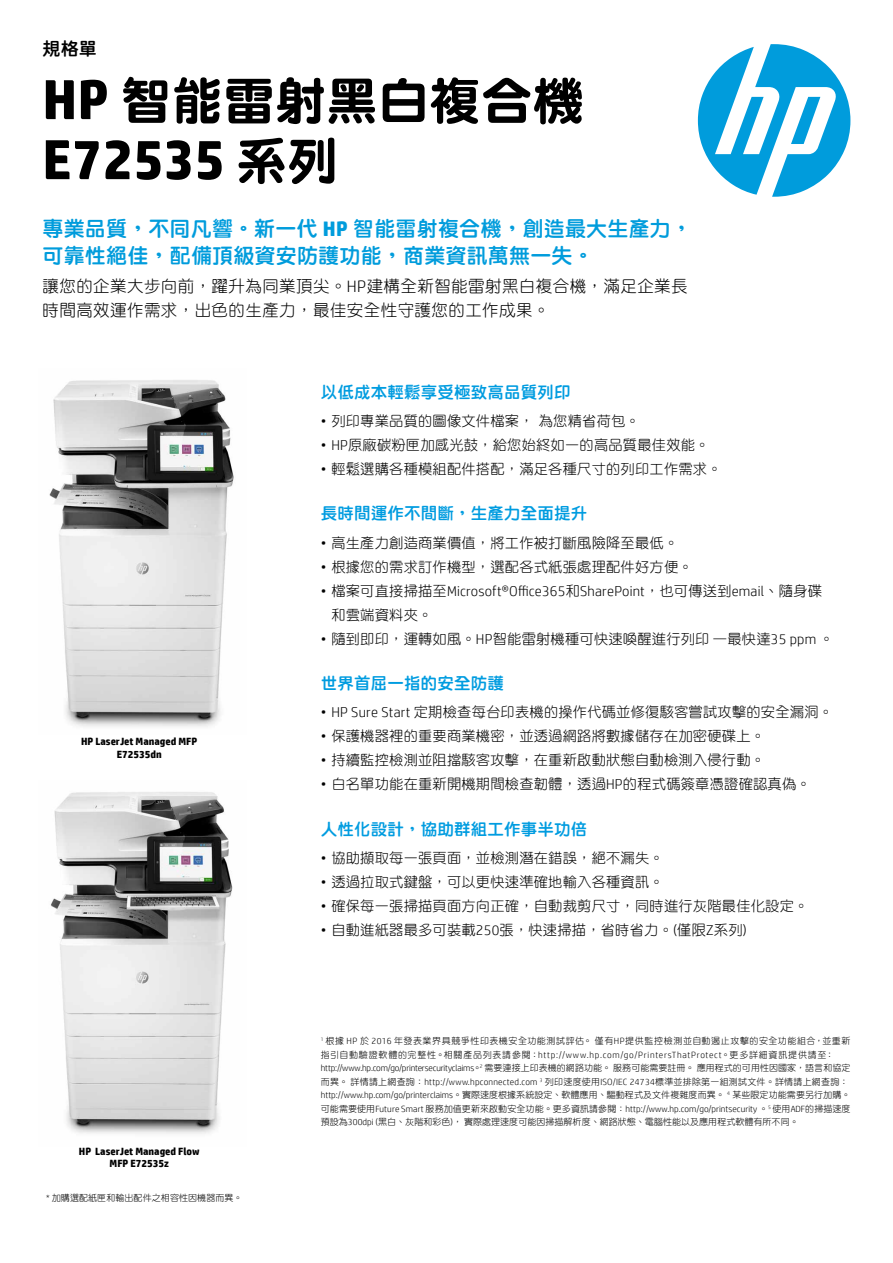
<style>
.page{position:relative;width:893px;height:1263px;background:#fff}
.page>*{position:absolute;margin:0;border:0;box-sizing:border-box;transform-origin:0 0}
.t1{font:700 56.1px "HP Simplified";letter-spacing:.01em;color:#000}
.t2{font:51px "DF Yuan Std W9";letter-spacing:.01em;color:#000}
.t3{font:21px/27px "DF Yuan Std W8";letter-spacing:.01em;color:#009cdc}
.t4{font:18px "DF Yuan Std W8";color:#000}
.t5{font:16.5px/24px "DF Yuan Std W3";letter-spacing:.025em;color:#000}
.t6{font:16.5px "DF Yuan Std W8";letter-spacing:.01em;color:#009ce0}
.t7{font:14.25px "DF Yuan Std W3";letter-spacing:.015em;color:#000}
.t8{font:300 14.25px "HP Simplified";letter-spacing:.015em;color:#000}
.t9{font:700 10.5px/12.6px "HP Simplified";color:#000;text-align:center}
.t10{font:300 9px/13.5px "HP Simplified";letter-spacing:.005em;color:#000}
.t11{font:9px/13.5px "DF Yuan Std W3";letter-spacing:.01em;color:#000}
.t12{font:9px "DF Yuan Std W3";letter-spacing:.06em;color:#000}
.s1{font-family:"HP Simplified";font-weight:700;font-size:56.1px}
.s2{font-family:"DF Yuan Std W9";font-weight:400;font-size:51px}
.s3{font-family:"HP Simplified";font-weight:700}
.s4{font-family:"HP Simplified";font-weight:300}
.s5{font-family:"DF Yuan Std W3";font-weight:400}
</style>
<div class="page">
<svg style="left:698px;top:44px;width:152px;height:153px"></svg>
<img style="left:49px;top:380px;width:185px;height:347px">
<img style="left:51px;top:792px;width:182px;height:342px">
<p class="t4" style="left:43px;top:39px;width:56px">規格單</p>
<h2 class="t2" style="left:43px;top:73px;width:543px"><span class="s1">HP</span> 智能雷射黑白複合機</h2>
<h1 class="t1" style="left:43px;top:127px;width:298px">E72535 <span class="s2">系列</span></h1>
<h3 class="t3" style="left:43px;top:215px;width:651px">專業品質，不同凡響。新一代 <span class="s3">HP</span> 智能雷射複合機，創造最大生產力，可靠性絕佳，配備頂級資安防護功能，商業資訊萬無一失。</h3>
<p class="t5" style="left:43px;top:274px;width:647px">讓您的企業大步向前，躍升為同業頂尖。<span class="s4">HP</span>建構全新智能雷射黑白複合機，滿足企業長時間高效運作需求，出色的生產力，最佳安全性守護您的工作成果。</p>
<p class="t9" style="left:81px;top:735px;width:118px">HP LaserJet Managed MFP<br>E72535dn</p>
<p class="t9" style="left:79px;top:1144px;width:122px">HP LaserJet Managed Flow<br>MFP E72535z</p>
<p class="t11" style="left:46px;top:1190px;width:198px"><span class="s4">*</span> 加購選配紙匣和輸出配件之相容性因機器而異。</p>
<p class="t6" style="left:321px;top:383px;width:251px">以低成本輕鬆享受極致高品質列印</p>
<p class="t7" style="left:321px;top:413px;width:320px"><span class="s4">•</span> 列印專業品質的圖像文件檔案， 為您精省荷包。</p>
<p class="t7" style="left:321px;top:437px;width:390px"><span class="s4">• HP</span>原廠碳粉匣加感光鼓，給您始終如一的高品質最佳效能。</p>
<p class="t7" style="left:321px;top:461px;width:402px"><span class="s4">•</span> 輕鬆選購各種模組配件搭配，滿足各種尺寸的列印工作需求。</p>
<p class="t6" style="left:321px;top:504px;width:268px">長時間運作不間斷，生產力全面提升</p>
<p class="t7" style="left:321px;top:535px;width:359px"><span class="s4">•</span> 高生產力創造商業價值，將工作被打斷風險降至最低。</p>
<p class="t7" style="left:321px;top:559px;width:373px"><span class="s4">•</span> 根據您的需求訂作機型，選配各式紙張處理配件好方便。</p>
<p class="t8" style="left:321px;top:583px;width:503px">• <span class="s5">檔案可直接掃描至</span>Microsoft®Office365<span class="s5">和</span>SharePoint<span class="s5">，也可傳送到</span>email<span class="s5">、隨身碟</span></p>
<p class="t7" style="left:331px;top:607px;width:103px">和雲端資料夾。</p>
<p class="t7" style="left:321px;top:631px;width:515px"><span class="s4">•</span> 隨到即印，運轉如風。<span class="s4">HP</span>智能雷射機種可快速喚醒進行列印 —最快達<span class="s4">35 ppm</span> 。</p>
<p class="t6" style="left:321px;top:674px;width:185px">世界首屈一指的安全防護</p>
<p class="t7" style="left:321px;top:704px;width:514px"><span class="s4">• HP Sure Start</span> 定期檢查每台印表機的操作代碼並修復駭客嘗試攻擊的安全漏洞。</p>
<p class="t7" style="left:321px;top:728px;width:446px"><span class="s4">•</span> 保護機器裡的重要商業機密，並透過網路將數據儲存在加密硬碟上。</p>
<p class="t7" style="left:321px;top:752px;width:446px"><span class="s4">•</span> 持續監控檢測並阻擋駭客攻擊，在重新啟動狀態自動檢測入侵行動。</p>
<p class="t7" style="left:321px;top:776px;width:491px"><span class="s4">•</span> 白名單功能在重新開機期間檢查韌體，透過<span class="s4">HP</span>的程式碼簽章憑證確認真偽。</p>
<p class="t6" style="left:321px;top:820px;width:268px">人性化設計，協助群組工作事半功倍</p>
<p class="t7" style="left:321px;top:850px;width:344px"><span class="s4">•</span> 協助擷取每一張頁面，並檢測潛在錯誤，絕不漏失。</p>
<p class="t7" style="left:321px;top:874px;width:344px"><span class="s4">•</span> 透過拉取式鍵盤，可以更快速準確地輸入各種資訊。</p>
<p class="t7" style="left:321px;top:898px;width:489px"><span class="s4">•</span> 確保每一張掃描頁面方向正確，自動裁剪尺寸，同時進行灰階最佳化設定。</p>
<p class="t7" style="left:321px;top:922px;width:427px"><span class="s4">•</span> 自動進紙器最多可裝載<span class="s4">250</span>張，快速掃描，省時省力。<span class="s4">(</span>僅限<span class="s4">Z</span>系列<span class="s4">)</span></p>
<p class="t12" style="left:321px;top:1036px;width:531px"><sup>1</sup> 根據 <span class="s4">HP</span> 於 <span class="s4">2016</span> 年發表業界具競爭性印表機安全功能測試評估。僅有<span class="s4">HP</span>提供監控檢測並自動遏止攻擊的安全功能組合，並重新</p>
<p class="t10" style="left:321px;top:1048px;width:531px"><span class="s5">指引自動驗證軟體的完整性。相關產品列表請參閱：</span>http://www.hp.com/go/PrintersThatProtect<span class="s5">。更多詳細資訊提供請至：</span>http://www.hp.com/go/printersecurityclaims<span class="s5">。</span><sup>2</sup> <span class="s5">需要連接上印表機的網路功能。服務可能需要註冊。應用程式的可用性因國家，語言和協定</span></p>
<p class="t11" style="left:321px;top:1075px;width:531px">而異。詳情請上網查詢：<span class="s4">http://www.hpconnected.com</span> <sup>3</sup> 列印速度使用<span class="s4">ISO/IEC 24734</span>標準並排除第一組測試文件。詳情請上網查詢：<span class="s4">http://www.hp.com/go/printerclaims</span>。實際速度根據系統設定、軟體應用、驅動程式及文件複雜度而異。 <sup>4</sup> 某些限定功能需要另行加購。</p>
<p class="t10" style="left:321px;top:1102px;width:531px"><span class="s5">可能需要使用</span>Future Smart <span class="s5">服務加值更新來啟動安全功能。更多資訊請參閱：</span>http://www.hp.com/go/printsecurity <span class="s5">。</span><sup>5</sup> <span class="s5">使用</span>ADF<span class="s5">的掃描速度</span></p>
<p class="t11" style="left:321px;top:1115px;width:479px">預設為<span class="s4">300dpi (</span>黑白、灰階和彩色<span class="s4">)</span>，實際處理速度可能因掃描解析度、網路狀態、電腦性能以及應用程式軟體有所不同。</p>
</div>
